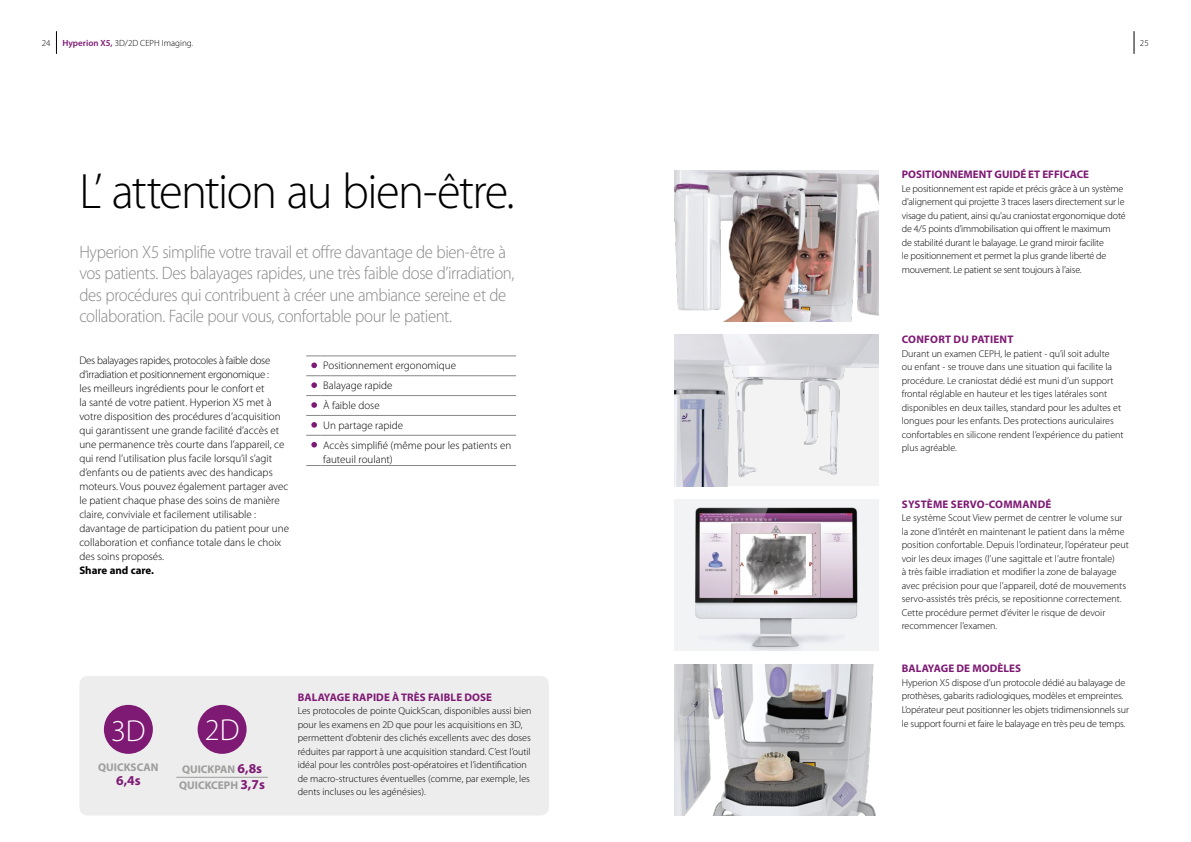
<style>
.page{position:relative;width:1191px;height:842px;background:#fff}
.page>*{position:absolute;margin:0;border:0;box-sizing:border-box;transform-origin:0 0}
._1_Titolo{font:300 50px "Myriad Pro";letter-spacing:-.035em;color:#000}
.t1{font:300 30.5px "Myriad Pro";color:#fff}
._1_Titolo-2{font:300 18px/21.6px "Myriad Pro";letter-spacing:-.025em;color:#878787;scale:.93 1}
._5_quote{font:700 13.6px "Myriad Pro";color:#7e1974}
._5_quote-2{font:700 11.2px "Myriad Pro";color:#9d9d9c}
._3_corpo_testo{font:300 11px/14px "Myriad Pro";color:#000}
._6_testo_keywords{font:300 11px/14px "Myriad Pro";color:#000}
._3_corpo_testo-2{font:700 11px "Myriad Pro";letter-spacing:.01em;color:#7e1974}
._3_corpo_testo-3{font:700 11px "Myriad Pro";color:#000}
._3_corpo_testo-4{font:300 10px/13.5px "Myriad Pro";color:#000}
._3_corpo_testo-5{font:300 10px/13.5px "Myriad Pro";letter-spacing:-.02em;color:#000}
.t2{font:300 9px "Myriad Pro";color:#000}
.s1{font-weight:600;color:#7e1974}
.s2{font-size:13.6px;color:#7e1974}
</style>
<div class="page">
<svg style="left:56px;top:31px;width:1px;height:23px"></svg>
<svg style="left:1133px;top:31px;width:1px;height:23px"></svg>
<div style="left:79px;top:676px;width:470px;height:139px;background:#ededed;border-radius:9px"></div>
<div style="left:104px;top:705px;width:49px;height:49px;background:#7e1974;border-radius:50%"></div>
<hr style="left:176px;top:777px;width:92px;height:1px;background:#9d9d9c">
<div style="left:198px;top:705px;width:49px;height:49px;background:#7e1974;border-radius:50%"></div>
<img style="left:675px;top:499px;width:203px;height:152px">
<img style="left:675px;top:170px;width:203px;height:151px">
<img style="left:675px;top:335px;width:203px;height:151px">
<img style="left:675px;top:664px;width:201px;height:151px">
<hr style="left:320px;top:356px;width:196px;height:1px;background:#878787">
<svg style="left:306px;top:375px;width:14px;height:1px"></svg>
<hr style="left:320px;top:375px;width:196px;height:1px;background:#878787">
<svg style="left:306px;top:395px;width:14px;height:1px"></svg>
<hr style="left:320px;top:395px;width:196px;height:1px;background:#878787">
<svg style="left:306px;top:415px;width:14px;height:1px"></svg>
<hr style="left:320px;top:415px;width:196px;height:1px;background:#878787">
<svg style="left:306px;top:435px;width:14px;height:1px"></svg>
<hr style="left:320px;top:435px;width:196px;height:1px;background:#878787">
<svg style="left:306px;top:465px;width:14px;height:1px"></svg>
<hr style="left:320px;top:465px;width:196px;height:1px;background:#878787">
<svg style="left:306px;top:356px;width:14px;height:12px"></svg>
<svg style="left:311px;top:382px;width:6px;height:6px"></svg>
<svg style="left:311px;top:402px;width:6px;height:6px"></svg>
<svg style="left:311px;top:422px;width:6px;height:6px"></svg>
<svg style="left:311px;top:442px;width:6px;height:5px"></svg>
<p class="t2" style="left:42px;top:38px;width:10px">24</p>
<p class="t2" style="left:62px;top:38px;width:132px"><span class="s1">Hyperion X5,</span> 3D/2D CEPH Imaging.</p>
<p class="t2" style="left:1140px;top:38px;width:10px">25</p>
<p class="_1_Titolo" style="left:79px;top:163px;width:437px">L’ attention au bien-être.</p>
<p class="_1_Titolo-2" style="left:79px;top:241px;width:469px">Hyperion X5 simplifie votre travail et offre davantage de bien-être à vos patients. Des balayages rapides, une très faible dose d’irradiation, des procédures qui contribuent à créer une ambiance sereine et de collaboration. Facile pour vous, confortable pour le patient.</p>
<p class="_3_corpo_testo" style="left:79px;top:353px;width:211px">Des balayages rapides, protocoles à faible dose d’irradiation et positionnement ergonomique :<br>les meilleurs ingrédients pour le confort et<br>la santé de votre patient. Hyperion X5 met à votre disposition des procédures d’acquisition qui garantissent une grande facilité d’accès et une permanence très courte dans l’appareil, ce qui rend l’utilisation plus facile lorsqu’il s’agit d’enfants ou de patients avec des handicaps moteurs. Vous pouvez également partager avec le patient chaque phase des soins de manière claire, conviviale et facilement utilisable : davantage de participation du patient pour une collaboration et confiance totale dans le choix des soins proposés.</p>
<p class="_3_corpo_testo-3" style="left:79px;top:564px;width:76px">Share and care.</p>
<p class="_6_testo_keywords" style="left:323px;top:359px;width:134px">Positionnement ergonomique</p>
<p class="_6_testo_keywords" style="left:323px;top:378px;width:71px">Balayage rapide</p>
<p class="_6_testo_keywords" style="left:323px;top:398px;width:58px">À faible dose</p>
<p class="_6_testo_keywords" style="left:323px;top:418px;width:81px">Un partage rapide</p>
<p class="_6_testo_keywords" style="left:323px;top:438px;width:189px">Accès simplifié (même pour les patients en fauteuil roulant)</p>
<p class="t1" style="left:111px;top:714px;width:36px">3D</p>
<p class="_5_quote-2" style="left:98px;top:761px;width:62px">QUICKSCAN</p>
<p class="_5_quote" style="left:116px;top:772px;width:26px">6,4s</p>
<p class="t1" style="left:205px;top:713px;width:36px">2D</p>
<p class="_5_quote-2" style="left:182px;top:763px;width:82px">QUICKPAN <span class="s2">6,8s</span></p>
<p class="_5_quote-2" style="left:179px;top:779px;width:87px">QUICKCEPH <span class="s2">3,7s</span></p>
<p class="_3_corpo_testo-2" style="left:298px;top:691px;width:196px">BALAYAGE RAPIDE À TRÈS FAIBLE DOSE</p>
<p class="_3_corpo_testo-4" style="left:298px;top:704px;width:235px">Les protocoles de pointe QuickScan, disponibles aussi bien pour les examens en 2D que pour les acquisitions en 3D, permettent d’obtenir des clichés excellents avec des doses réduites par rapport à une acquisition standard. C’est l’outil idéal pour les contrôles post-opératoires et l’identification de macro-structures éventuelles (comme, par exemple, les dents incluses ou les agénésies).</p>
<p class="_3_corpo_testo-2" style="left:902px;top:168px;width:189px">POSITIONNEMENT GUIDÉ ET EFFICACE</p>
<p class="_3_corpo_testo-5" style="left:901px;top:182px;width:225px">Le positionnement est rapide et précis grâce à un système d’alignement qui projette 3 traces lasers directement sur le visage du patient, ainsi qu’au craniostat ergonomique doté de 4/5 points d’immobilisation qui offrent le maximum<br>de stabilité durant le balayage. Le grand miroir facilite<br>le positionnement et permet la plus grande liberté de mouvement. Le patient se sent toujours à l’aise.</p>
<p class="_3_corpo_testo-2" style="left:902px;top:333px;width:113px">CONFORT DU PATIENT</p>
<p class="_3_corpo_testo-4" style="left:901px;top:347px;width:223px">Durant un examen CEPH, le patient - qu’il soit adulte<br>ou enfant - se trouve dans une situation qui facilite la procédure. Le craniostat dédié est muni d’un support frontal réglable en hauteur et les tiges latérales sont disponibles en deux tailles, standard pour les adultes et longues pour les enfants. Des protections auriculaires confortables en silicone rendent l’expérience du patient plus agréable.</p>
<p class="_3_corpo_testo-2" style="left:902px;top:498px;width:151px">SYSTÈME SERVO-COMMANDÉ</p>
<p class="_3_corpo_testo-4" style="left:901px;top:511px;width:229px">Le système Scout View permet de centrer le volume sur la zone d’intérêt en maintenant le patient dans la même position confortable. Depuis l’ordinateur, l’opérateur peut voir les deux images (l’une sagittale et l’autre frontale)<br>à très faible irradiation et modifier la zone de balayage avec précision pour que l’appareil, doté de mouvements servo-assistés très précis, se repositionne correctement.<br>Cette procédure permet d’éviter le risque de devoir recommencer l’examen.</p>
<p class="_3_corpo_testo-2" style="left:902px;top:663px;width:121px">BALAYAGE DE MODÈLES</p>
<p class="_3_corpo_testo-4" style="left:901px;top:676px;width:229px">Hyperion X5 dispose d’un protocole dédié au balayage de prothèses, gabarits radiologiques, modèles et empreintes.<br>L’opérateur peut positionner les objets tridimensionnels sur le support fourni et faire le balayage en très peu de temps.</p>
</div>
